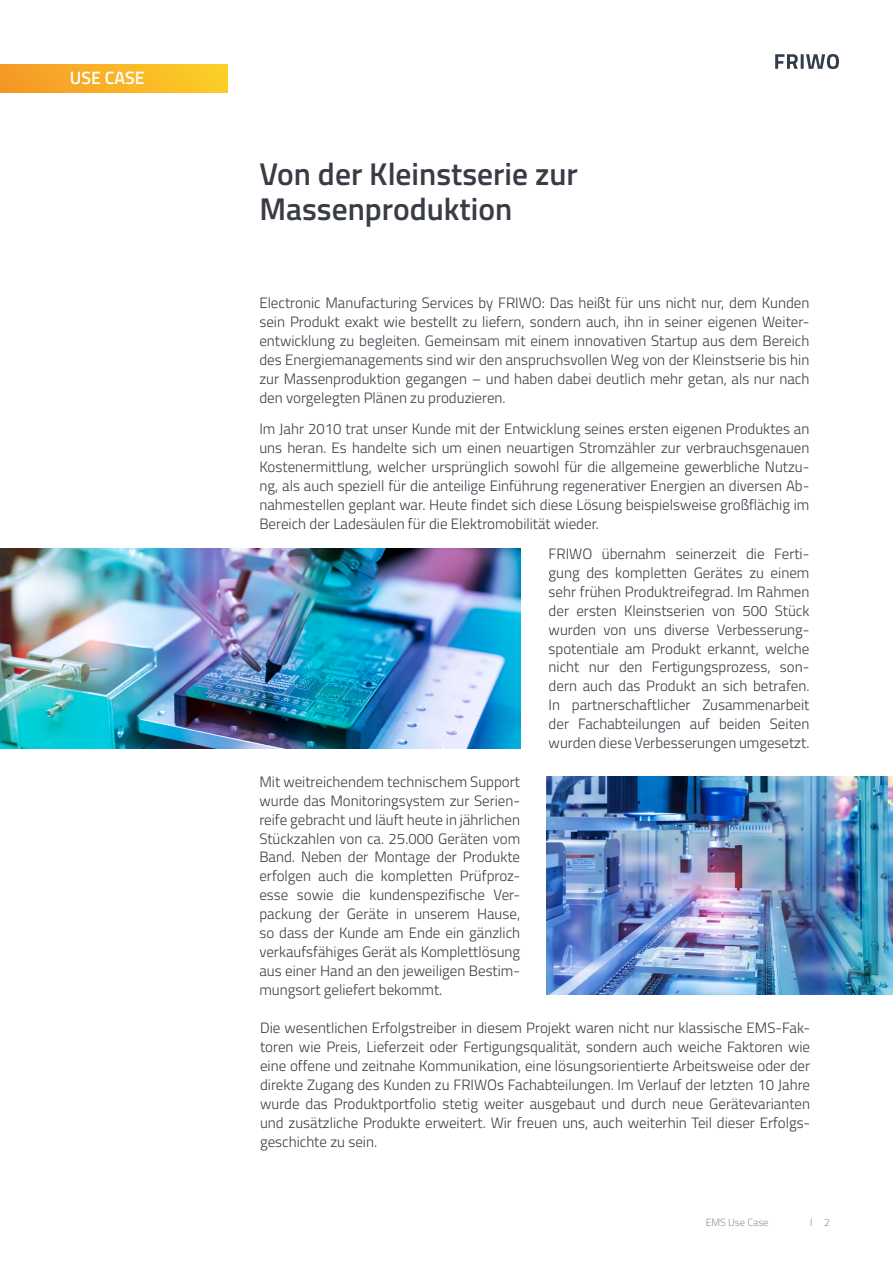
<style>
.page{position:relative;width:893px;height:1263px;background:#fff}
.page>*{position:absolute;margin:0;border:0;box-sizing:border-box;transform-origin:0 0}
.titolo{font:600 31.5px/34.5px "Titillium Web";color:#383c45}
.t1{font:600 17.85px "Titillium Web";color:#fff}
.t2{font:300 15px/18.9px "Titillium Web";color:#383c45;text-align:justify}
.t3{font:300 10.5px "Titillium Web";color:#8e959a}
</style>
<div class="page">
<div style="left:0;top:65px;width:227px;height:27px;background:linear-gradient(to right,#f59826,#fdd027)"></div>
<svg style="left:775px;top:54px;width:64px;height:15px"></svg>
<img style="left:0;top:549px;width:520px;height:199px">
<img style="left:547px;top:776px;width:346px;height:219px">
<p class="t1" style="left:70px;top:65px;width:76px">USE CASE</p>
<p class="titolo" style="left:259px;top:155px;width:320px">Von der Kleinstserie zur<br>Massenproduktion</p>
<p class="t2" style="left:259px;top:293px;width:552px">Electronic Manufacturing Services by FRIWO: Das heißt für uns nicht nur, dem Kunden sein Produkt exakt wie bestellt zu liefern, sondern auch, ihn in seiner eigenen Weiter&shy;entwicklung zu begleiten. Gemeinsam mit einem innovativen Startup aus dem Bereich des Energiemanagements sind wir den anspruchsvollen Weg von der Kleinstserie bis hin zur Massenproduktion gegangen – und haben dabei deutlich mehr getan, als nur nach den vorgelegten Plänen zu produzieren.</p>
<p class="t2" style="left:259px;top:419px;width:552px">Im Jahr 2010 trat unser Kunde mit der Entwicklung seines ersten eigenen Produktes an uns heran. Es handelte sich um einen neuartigen Stromzähler zur verbrauchsgenauen Kostenermittlung, welcher ursprünglich sowohl für die allgemeine gewerbliche Nutzu&shy;ng, als auch speziell für die anteilige Einführung regenerativer Energien an diversen Ab&shy;nahmestellen geplant war. Heute findet sich diese Lösung beispielsweise großflächig im Bereich der Ladesäulen für die Elektromobilität wieder.</p>
<p class="t2" style="left:549px;top:544px;width:262px">FRIWO übernahm seinerzeit die Ferti&shy;gung des kompletten Gerätes zu einem sehr frühen Produktreifegrad. Im Rahmen der ersten Kleinstserien von 500 Stück wurden von uns diverse Verbesserung&shy;spotentiale am Produkt erkannt, welche nicht nur den Fertigungsprozess, son&shy;dern auch das Produkt an sich betrafen.<br>In partnerschaftlicher Zusammenarbeit der Fachabteilungen auf beiden Seiten wurden diese Verbesserungen umgesetzt.</p>
<p class="t2" style="left:259px;top:771px;width:262px">Mit weitreichendem technischem Support wurde das Monitoringsystem zur Serien&shy;reife gebracht und läuft heute in jährlichen Stückzahlen von ca. 25.000 Geräten vom Band. Neben der Montage der Produkte erfolgen auch die kompletten Prüfproz&shy;esse sowie die kundenspezifische Ver&shy;packung der Geräte in unserem Hause, so dass der Kunde am Ende ein gänzlich verkaufsfähiges Gerät als Komplettlösung aus einer Hand an den jeweiligen Bestim&shy;mungsort geliefert bekommt.</p>
<p class="t2" style="left:260px;top:1018px;width:552px">Die wesentlichen Erfolgstreiber in diesem Projekt waren nicht nur klassische EMS-Fak&shy;toren wie Preis, Lieferzeit oder Fertigungsqualität, sondern auch weiche Faktoren wie eine offene und zeitnahe Kommunikation, eine lösungsorientierte Arbeitsweise oder der direkte Zugang des Kunden zu FRIWOs Fachabteilungen. Im Verlauf der letzten 10 Jahre wurde das Produktportfolio stetig weiter ausgebaut und durch neue Gerätevarianten und zusätzliche Produkte erweitert. Wir freuen uns, auch weiterhin Teil dieser Erfolgs&shy;geschichte zu sein.</p>
<p class="t3" style="left:706px;top:1215px;width:64px">EMS Use Case</p>
<p class="t3" style="left:810px;top:1215px;width:21px">I 2</p>
</div>
